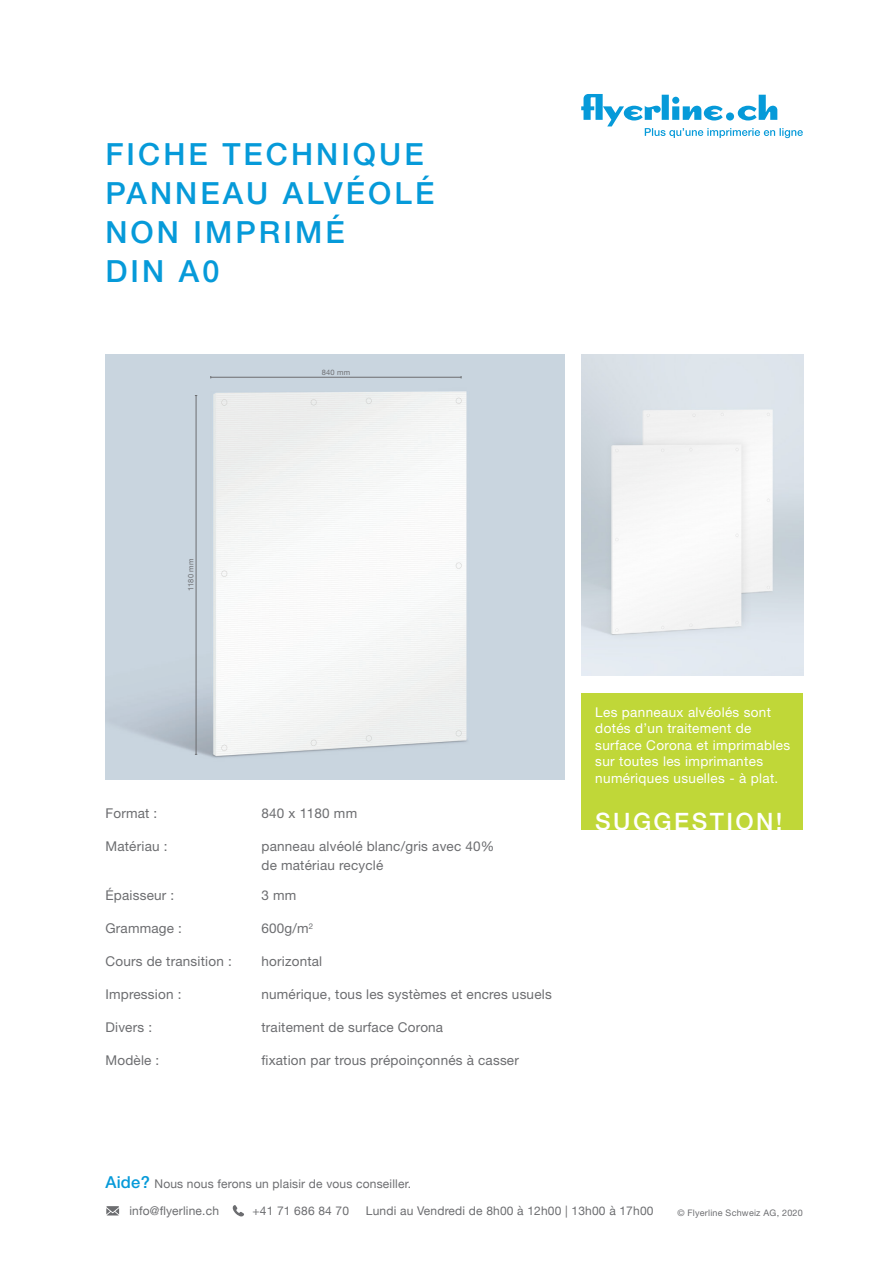
<style>
.page{position:relative;width:893px;height:1263px;background:#fff}
.page>*{position:absolute;margin:0;border:0;box-sizing:border-box;transform-origin:0 0}
.t1{font:500 30.6px/39.2px "Helvetica Neue LT Std";letter-spacing:.1em;color:#069ad9}
.t2{font:500 24px "Helvetica Neue LT Std";letter-spacing:.1em;color:#fff}
.t3{font:13.5px/19.5px "Helvetica Neue LT Std";letter-spacing:.015em;color:#6c6d70}
.t4{font:13.5px/16.5px "Helvetica Neue LT Std";letter-spacing:.025em;color:#fff}
.t5{font:12px "Helvetica Neue";letter-spacing:.015em;color:#6c6d70}
.t6{font:9px "Helvetica Neue LT Std";letter-spacing:.025em;color:#6c6d70}
.t7{font:7.5px "Helvetica Neue LT Std";letter-spacing:.025em;color:#6c6d70}
.s1{font-family:"Helvetica Neue LT Std";font-weight:500;font-size:16.5px;color:#069ad9}
</style>
<div class="page">
<div style="left:581px;top:693px;width:222px;height:137px;background:#c0d738"></div>
<img style="left:581px;top:354px;width:222px;height:321px">
<svg style="left:581px;top:94px;width:222px;height:44px"></svg>
<svg style="left:106px;top:1206px;width:13px;height:9px"></svg>
<svg style="left:232px;top:1205px;width:12px;height:11px"></svg>
<img style="left:105px;top:354px;width:460px;height:425px">
<hr style="left:211px;top:377px;width:250px;height:1px;background:#6c6d70">
<hr style="left:196px;top:395px;width:1px;height:359px;background:#6c6d70">
<h1 class="t1" style="left:105px;top:134px;width:331px">FICHE TECHNIQUE<br>PANNEAU ALVÉOLÉ<br>NON IMPRIMÉ<br>DIN A0</h1>
<p class="t7" style="left:322px;top:367px;width:30px">840 mm</p>
<p class="t7" style="left:186px;top:591px;width:34px;rotate:-90deg">1180 mm</p>
<p class="t3" style="left:105px;top:803px;width:53px">Format :</p>
<p class="t3" style="left:261px;top:803px;width:97px">840 x 1180 mm</p>
<p class="t3" style="left:105px;top:836px;width:64px">Matériau :</p>
<p class="t3" style="left:261px;top:836px;width:234px">panneau alvéolé blanc/gris avec 40% de matériau recyclé</p>
<p class="t3" style="left:105px;top:885px;width:70px">Épaisseur :</p>
<p class="t3" style="left:261px;top:885px;width:36px">3 mm</p>
<p class="t3" style="left:105px;top:918px;width:78px">Grammage :</p>
<p class="t3" style="left:261px;top:918px;width:53px">600g/m<sup>2</sup></p>
<p class="t3" style="left:105px;top:951px;width:128px">Cours de transition :</p>
<p class="t3" style="left:261px;top:951px;width:62px">horizontal</p>
<p class="t3" style="left:105px;top:984px;width:78px">Impression :</p>
<p class="t3" style="left:261px;top:984px;width:292px">numérique, tous les systèmes et encres usuels</p>
<p class="t3" style="left:105px;top:1017px;width:48px">Divers :</p>
<p class="t3" style="left:261px;top:1017px;width:183px">traitement de surface Corona</p>
<p class="t3" style="left:105px;top:1050px;width:55px">Modèle :</p>
<p class="t3" style="left:261px;top:1050px;width:259px">fixation par trous prépoinçonnés à casser</p>
<p class="t4" style="left:595px;top:703px;width:196px">Les panneaux alvéolés sont dotés d’un traitement de surface Corona et imprimables sur toutes les imprimantes numériques usuelles - à plat.</p>
<h2 class="t2" style="left:595px;top:807px;width:189px">SUGGESTION!</h2>
<p class="t5" style="left:105px;top:1175px;width:307px"><span class="s1">Aide?</span> Nous nous ferons un plaisir de vous conseiller.</p>
<p class="t5" style="left:129px;top:1202px;width:91px">info@flyerline.ch</p>
<p class="t5" style="left:252px;top:1202px;width:98px">+41 71 686 84 70</p>
<p class="t5" style="left:366px;top:1202px;width:289px">Lundi au Vendredi de 8h00 à 12h00 | 13h00 à 17h00</p>
<p class="t6" style="left:677px;top:1207px;width:127px">© Flyerline Schweiz AG, 2020</p>
</div>
